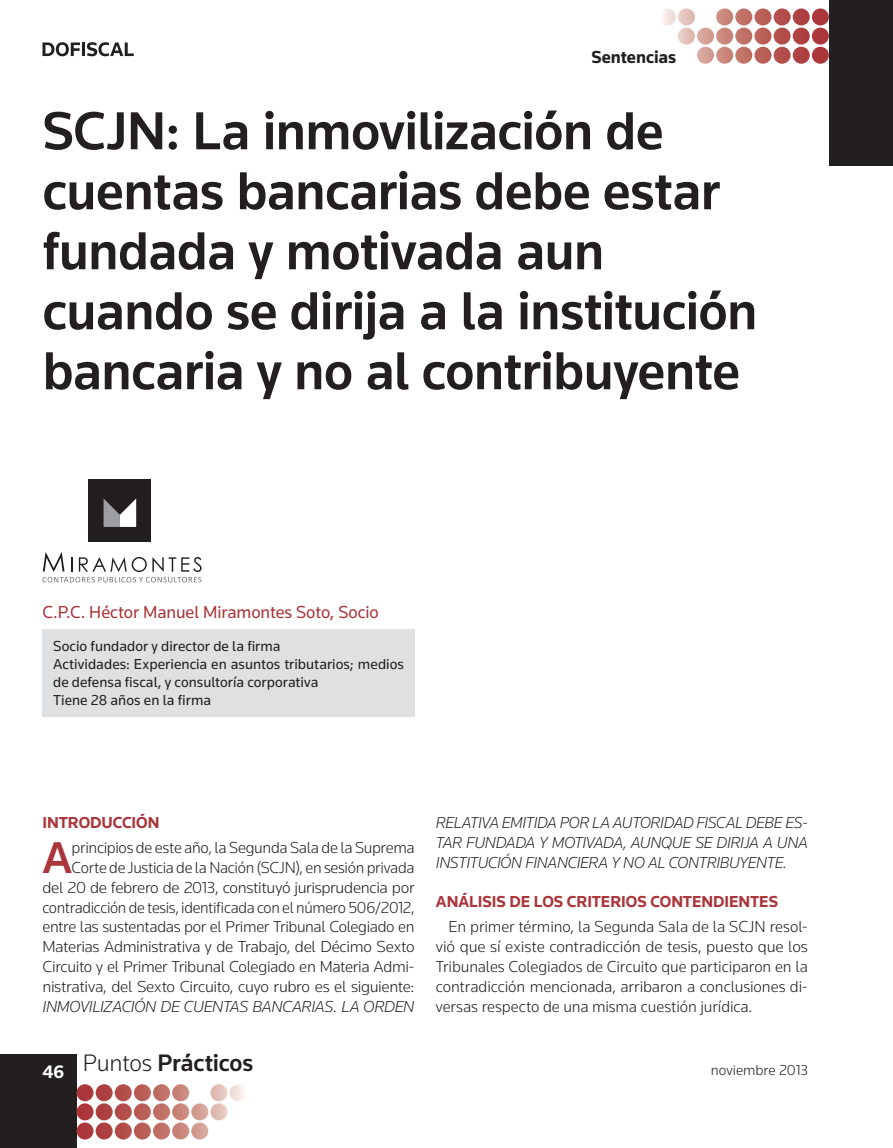
<style>
.page{position:relative;width:893px;height:1148px;background:#fff}
.page>*{position:absolute;margin:0;border:0;box-sizing:border-box;transform-origin:0 0}
.t1{font:500 55.5px/60px "Knowledge";letter-spacing:-.015em;color:#231f20}
.t2{font:500 46.2px "Knowledge";color:#aa353a}
.t3{font:500 24.75px "Knowledge";letter-spacing:-.01em;color:#231f20}
.t4{font:18px "Knowledge";letter-spacing:-.005em;color:#aa353a}
.t5{font:700 18px "Knowledge";letter-spacing:-.005em;color:#231f20}
.t6{font:300 16.5px/19.8px "Knowledge";letter-spacing:-.02em;color:#231f20;text-align:right}
.t7{font:italic 300 16.5px/19.8px "Knowledge";letter-spacing:-.025em;color:#231f20;text-align:justify}
.t8{font:300 16.5px/25px "Knowledge";color:#231f20}
.t9{font:700 16.5px "Knowledge";letter-spacing:-.005em;color:#aa353a}
.t10{font:15px/18px "Knowledge";color:#231f20}
.t11{font:300 15px "Knowledge";color:#231f20}
.s1{font-style:italic}
.s2{font-weight:700;color:#aa353a}
.s3{font-weight:300}
</style>
<div class="page">
<div style="left:829px;top:0;width:64px;height:166px;background:#231f20"></div>
<svg style="left:663px;top:8px;width:166px;height:56px"></svg>
<svg style="left:42px;top:42px;width:92px;height:14px"></svg>
<div style="left:0;top:1054px;width:76px;height:94px;background:#231f20"></div>
<svg style="left:77px;top:1084px;width:167px;height:55px"></svg>
<div style="left:42px;top:629px;width:373px;height:87px;background:#dee0e1"></div>
<svg style="left:42px;top:552px;width:160px;height:30px"></svg>
<div style="left:89px;top:479px;width:62px;height:63px;background:#231f20"></div>
<svg style="left:104px;top:498px;width:32px;height:29px"></svg>
<p class="t5" style="left:592px;top:46px;width:86px">Sentencias</p>
<p class="t1" style="left:42px;top:100px;width:716px">SCJN: La inmovilización de cuentas bancarias debe estar fundada y motivada aun cuando se dirija a la institución bancaria y no al contribuyente</p>
<p class="t4" style="left:42px;top:601px;width:338px">C.P.C. Héctor Manuel Miramontes Soto, Socio</p>
<p class="t10" style="left:53px;top:637px;width:352px">Socio fundador y director de la firma<br>Actividades: Experiencia en asuntos tributarios; medios de defensa fiscal, y consultoría corporativa<br>Tiene 28 años en la firma</p>
<p class="t9" style="left:42px;top:812px;width:119px">INTRODUCCIÓN</p>
<p class="t2" style="left:42px;top:829px;width:31px">A</p>
<p class="t6" style="left:42px;top:838px;width:374px">principios de este año, la Segunda Sala de la Suprema Corte de Justicia de la Nación (SCJN), en sesión privada<br>del 20 de febrero de 2013, constituyó jurisprudencia por contradicción de tesis, identificada con el número 506/2012, entre las sustentadas por el Primer Tribunal Colegiado en Materias Administrativa y de Trabajo, del Décimo Sexto Circuito y el Primer Tribunal Colegiado en Materia Admi&shy;nistrativa, del Sexto Circuito, cuyo rubro es el siguiente:<br><span class="s1">INMOVILIZACIÓN DE CUENTAS BANCARIAS. LA ORDEN</span></p>
<p class="t7" style="left:436px;top:812px;width:374px">RELATIVA EMITIDA POR LA AUTORIDAD FISCAL DEBE ES-TAR FUNDADA Y MOTIVADA, AUNQUE SE DIRIJA A UNA INSTITUCIÓN FINANCIERA Y NO AL CONTRIBUYENTE.</p>
<p class="t8" style="left:449px;top:889px;width:361px;text-indent:-13px"><span class="s2">ANÁLISIS DE LOS CRITERIOS CONTENDIENTES<br></span>En primer término, la Segunda Sala de la SCJN resol-</p>
<p class="t6" style="left:436px;top:936px;width:374px;text-align:justify">vió que sí existe contradicción de tesis, puesto que los Tribunales Colegiados de Circuito que participaron en la contradicción mencionada, arribaron a conclusiones di&shy;versas respecto de una misma cuestión jurídica.</p>
<p class="t3" style="left:42px;top:1048px;width:212px"><sub>46</sub> <span class="s3">Puntos</span> Prácticos</p>
<p class="t11" style="left:711px;top:1060px;width:99px">noviembre 2013</p>
</div>
